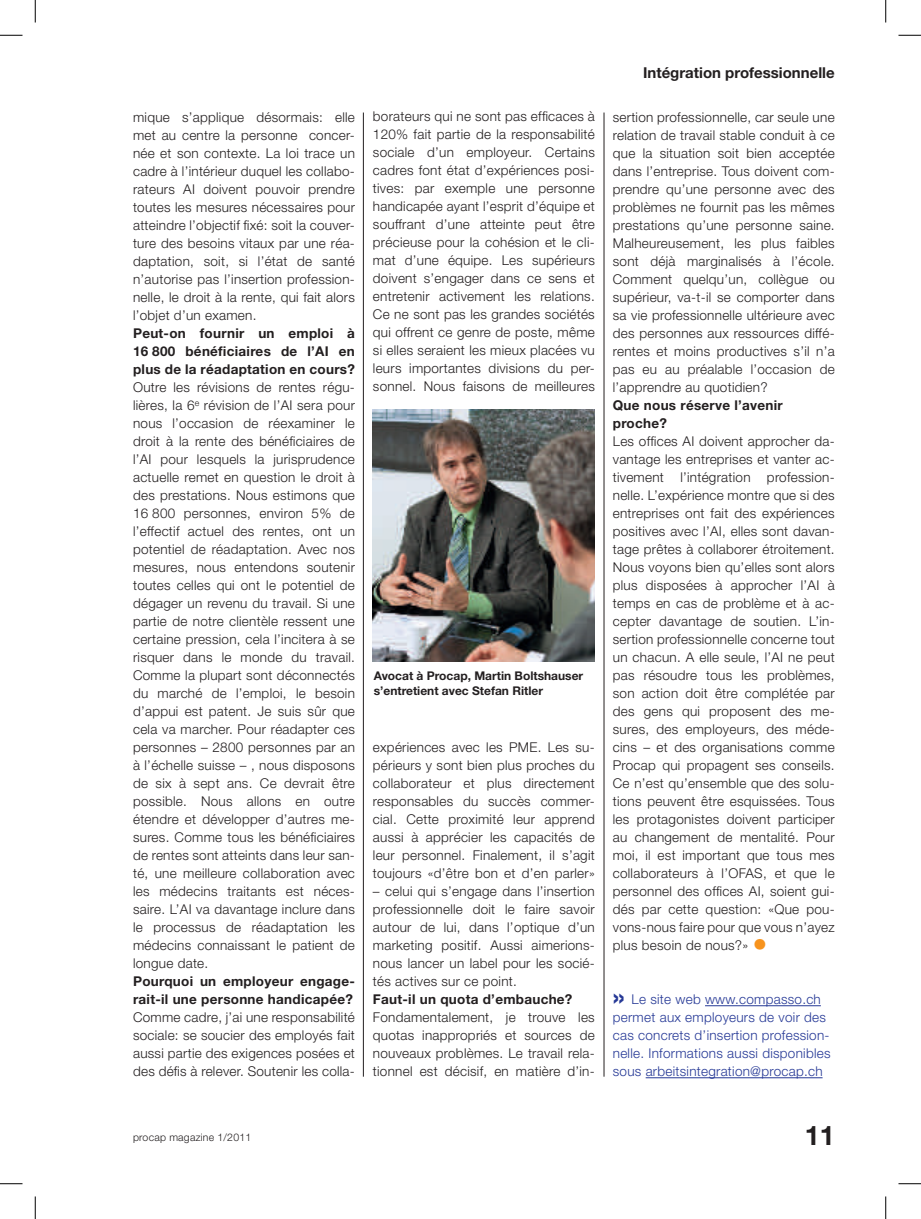
<style>
.page{position:relative;width:921px;height:1219px;background:#fff}
.page>*{position:absolute;margin:0;border:0;box-sizing:border-box;transform-origin:0 0}
.t1{font:700 30px "Helvetica Neue LT";color:#f7931d}
.t2{font:700 27px "Helvetica Neue LT";color:#231f20}
.t3{font:700 15px "Helvetica Neue LT";color:#231f20}
.t4{font:300 13.5px/18px "Helvetica Neue LT";letter-spacing:.02em;color:#231f20;text-align:justify}
.t5{font:700 13.5px/18px "Helvetica Neue LT";letter-spacing:.02em;color:#231f20}
.t6{font:300 13.5px/18px "Helvetica Neue LT";letter-spacing:.02em;color:#263996}
.t7{font:700 12px/15px "Helvetica Neue LT";color:#231f20}
.t8{font:300 10.5px "Helvetica Neue LT";letter-spacing:.02em;color:#231f20}
.s1{font-weight:700;font-size:27px}
</style>
<div class="page">
<hr style="left:705px;top:1005px;width:116px;height:1px;background:#263996">
<hr style="left:646px;top:1077px;width:177px;height:1px;background:#263996">
<img style="left:373px;top:410px;width:221px;height:252px">
<hr style="left:363px;top:112px;width:1px;height:964px;background:#231f20">
<hr style="left:604px;top:112px;width:1px;height:964px;background:#231f20">
<svg style="left:0;top:35px;width:22px;height:1px"></svg>
<svg style="left:898px;top:35px;width:23px;height:1px"></svg>
<svg style="left:0;top:1183px;width:22px;height:1px"></svg>
<svg style="left:898px;top:1183px;width:23px;height:1px"></svg>
<svg style="left:35px;top:0;width:1px;height:22px"></svg>
<svg style="left:35px;top:1196px;width:1px;height:23px"></svg>
<svg style="left:885px;top:0;width:1px;height:22px"></svg>
<svg style="left:885px;top:1196px;width:1px;height:23px"></svg>
<p class="t4" style="left:133px;top:107px;width:223px">mique s’applique désormais: elle met au centre la personne concer&shy;née et son contexte. La loi trace un cadre à l’intérieur duquel les collabo&shy;rateurs AI doivent pouvoir prendre toutes les mesures nécessaires pour atteindre l’objectif fixé: soit la couver&shy;ture des besoins vitaux par une réa&shy;daptation, soit, si l’état de santé n’autorise pas l’insertion profession&shy;nelle, le droit à la rente, qui fait alors l’objet d’un examen.</p>
<p class="t5" style="left:133px;top:323px;width:223px;text-align:justify">Peut-on fournir un emploi à 16 800 bénéficiaires de l’AI en plus de la réadaptation en cours?</p>
<p class="t4" style="left:133px;top:377px;width:223px">Outre les révisions de rentes régu&shy;lières, la 6<sup>e</sup> révision de l’AI sera pour nous l’occasion de réexaminer le droit à la rente des bénéficiaires de l’AI pour lesquels la jurisprudence actuelle remet en question le droit à des prestations. Nous estimons que 16 800 personnes, environ 5% de l’effectif actuel des rentes, ont un potentiel de réadaptation. Avec nos mesures, nous entendons soutenir toutes celles qui ont le potentiel de dégager un revenu du travail. Si une partie de notre clientèle ressent une certaine pression, cela l’incitera à se risquer dans le monde du travail.<br>Comme la plupart sont déconnectés du marché de l’emploi, le besoin d’appui est patent. Je suis sûr que cela va marcher. Pour réadapter ces personnes – 2800 personnes par an à l’échelle suisse – , nous disposons de six à sept ans. Ce devrait être possible. Nous allons en outre étendre et développer d’autres me&shy;sures. Comme tous les bénéficiaires de rentes sont atteints dans leur san&shy;té, une meilleure collaboration avec les médecins traitants est néces&shy;saire. L’AI va davantage inclure dans le processus de réadaptation les médecins connaissant le patient de longue date.</p>
<p class="t5" style="left:133px;top:971px;width:223px">Pourquoi un employeur engage&shy;rait-il une personne handicapée?</p>
<p class="t4" style="left:133px;top:1007px;width:223px">Comme cadre, j’ai une responsabilité sociale: se soucier des employés fait aussi partie des exigences posées et des défis à relever. Soutenir les colla-</p>
<p class="t4" style="left:373px;top:107px;width:223px">borateurs qui ne sont pas efficaces à 120% fait partie de la responsabilité sociale d’un employeur. Certains cadres font état d’expériences posi&shy;tives: par exemple une personne handicapée ayant l’esprit d’équipe et souffrant d’une atteinte peut être précieuse pour la cohésion et le cli&shy;mat d’une équipe. Les supérieurs doivent s’engager dans ce sens et entretenir activement les relations.<br>Ce ne sont pas les grandes sociétés qui offrent ce genre de poste, même si elles seraient les mieux placées vu leurs importantes divisions du per&shy;sonnel. Nous faisons de meilleures</p>
<p class="t7" style="left:374px;top:668px;width:211px">Avocat à Procap, Martin Boltshauser s’entretient avec Stefan Ritler</p>
<p class="t4" style="left:373px;top:737px;width:223px">expériences avec les PME. Les su&shy;périeurs y sont bien plus proches du collaborateur et plus directement responsables du succès commer&shy;cial. Cette proximité leur apprend aussi à apprécier les capacités de leur personnel. Finalement, il s’agit toujours «d’être bon et d’en parler»</p>
<p class="t4" style="left:373px;top:881px;width:223px">– celui qui s’engage dans l’insertion professionnelle doit le faire savoir autour de lui, dans l’optique d’un marketing positif. Aussi aimerions&shy;nous lancer un label pour les socié&shy;tés actives sur ce point.</p>
<p class="t5" style="left:373px;top:989px;width:201px">Faut-il un quota d’embauche?</p>
<p class="t4" style="left:373px;top:1007px;width:223px">Fondamentalement, je trouve les quotas inappropriés et sources de nouveaux problèmes. Le travail rela&shy;tionnel est décisif, en matière d’in-</p>
<p class="t3" style="left:643px;top:63px;width:193px">Intégration professionnelle</p>
<p class="t4" style="left:613px;top:107px;width:223px">sertion professionnelle, car seule une relation de travail stable conduit à ce que la situation soit bien acceptée dans l’entreprise. Tous doivent com&shy;prendre qu’une personne avec des problèmes ne fournit pas les mêmes prestations qu’une personne saine.<br>Malheureusement, les plus faibles sont déjà marginalisés à l’école.<br>Comment quelqu’un, collègue ou supérieur, va-t-il se comporter dans sa vie professionnelle ultérieure avec des personnes aux ressources diffé&shy;rentes et moins productives s’il n’a pas eu au préalable l’occasion de l’apprendre au quotidien?</p>
<p class="t5" style="left:613px;top:395px;width:172px">Que nous réserve l’avenir proche?</p>
<p class="t4" style="left:613px;top:431px;width:223px">Les offices AI doivent approcher da&shy;vantage les entreprises et vanter ac&shy;tivement l’intégration profession&shy;nelle. L’expérience montre que si des entreprises ont fait des expériences positives avec l’AI, elles sont davan&shy;tage prêtes à collaborer étroitement.<br>Nous voyons bien qu’elles sont alors plus disposées à approcher l’AI à temps en cas de problème et à ac&shy;cepter davantage de soutien. L’in&shy;sertion professionnelle concerne tout un chacun. A elle seule, l’AI ne peut pas résoudre tous les problèmes, son action doit être complétée par des gens qui proposent des me&shy;sures, des employeurs, des méde&shy;cins – et des organisations comme Procap qui propagent ses conseils.<br>Ce n’est qu’ensemble que des solu&shy;tions peuvent être esquissées. Tous les protagonistes doivent participer au changement de mentalité. Pour moi, il est important que tous mes collaborateurs à l’OFAS, et que le personnel des offices AI, soient gui&shy;dés par cette question: «Que pou&shy;vons-nous faire pour que vous n’ayez plus besoin de nous?»</p>
<h1 class="t1" style="left:752px;top:926px;width:17px">•</h1>
<p class="t6" style="left:613px;top:989px;width:219px"><span class="s1">»</span> Le site web www.compasso.ch permet aux employeurs de voir des cas concrets d’insertion profession&shy;nelle. Informations aussi disponibles sous arbeitsintegration@procap.ch</p>
<p class="t8" style="left:133px;top:1131px;width:120px">procap magazine 1/2011</p>
<h2 class="t2" style="left:805px;top:1119px;width:32px">11</h2>
</div>
